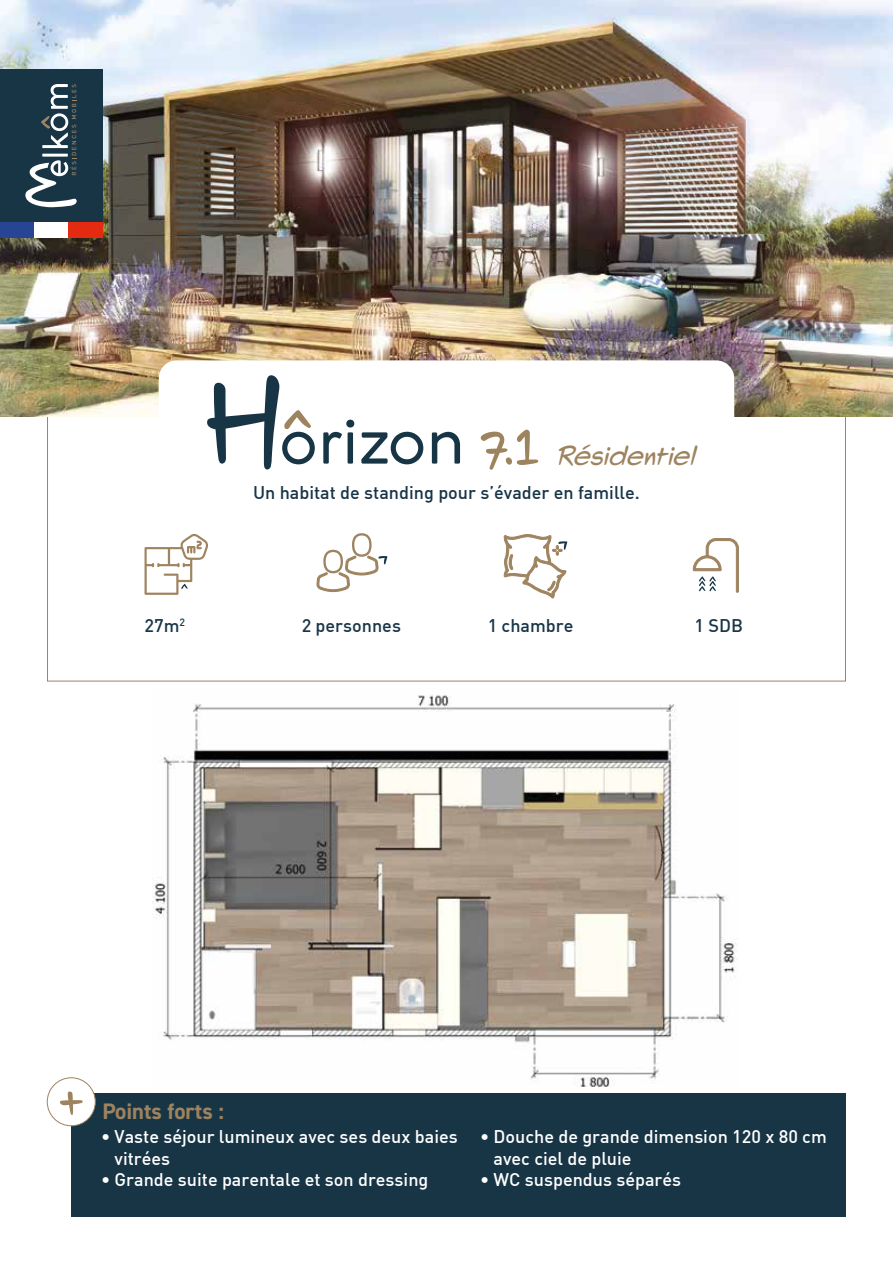
<style>
.page{position:relative;width:893px;height:1263px;background:#fff}
.page>*{position:absolute;margin:0;border:0;box-sizing:border-box;transform-origin:0 0}
.t1{font:52.35px "Swing King";color:#9e835f}
.t2{font:italic 27.15px "Swing King";color:#9e835f}
.t3{font:700 22.5px "DIN2014";color:#9e835f}
.t4{font:500 18px/21.6px "DIN";color:#fff}
.t5{font:500 18px "DIN";color:#183546}
.s1{font-style:normal;font-size:52.35px}
</style>
<div class="page">
<img style="left:152px;top:695px;width:584px;height:392px">
<div style="left:71px;top:1093px;width:775px;height:123px;background:#183546"></div>
<img style="left:0;top:0;width:893px;height:417px">
<div style="left:47px;top:1078px;width:48px;height:48px;background:#fff;border-radius:50%"></div>
<div style="left:47px;top:1077px;width:49px;height:49px;border:1px solid #9e835f;border-radius:50%"></div>
<div style="left:0;top:69px;width:102px;height:153px;background:#183546"></div>
<svg style="left:25px;top:84px;width:52px;height:123px"></svg>
<div style="left:0;top:222px;width:34px;height:16px;background:#274495"></div>
<div style="left:34px;top:222px;width:34px;height:16px;background:#fff"></div>
<div style="left:68px;top:222px;width:34px;height:16px;background:#e52a12"></div>
<svg style="left:316px;top:533px;width:71px;height:60px"></svg>
<svg style="left:504px;top:534px;width:63px;height:65px"></svg>
<svg style="left:693px;top:538px;width:46px;height:55px"></svg>
<svg style="left:145px;top:534px;width:63px;height:61px"></svg>
<div style="left:159px;top:360px;width:575px;height:151px;background:#fff;border-radius:18px"></div>
<svg style="left:323px;top:420px;width:31px;height:44px"></svg>
<svg style="left:361px;top:432px;width:62px;height:32px"></svg>
<svg style="left:432px;top:432px;width:28px;height:32px"></svg>
<svg style="left:207px;top:375px;width:108px;height:94px"></svg>
<h2 class="t2" style="left:479px;top:440px;width:230px"><span class="s1">7 . 1</span> Résidentiel</h2>
<p class="t5" style="left:253px;top:481px;width:388px">Un habitat de standing pour s’évader en famille.</p>
<p class="t5" style="left:145px;top:613px;width:42px">27m<sup>2</sup></p>
<p class="t5" style="left:302px;top:613px;width:101px">2 personnes</p>
<p class="t5" style="left:488px;top:613px;width:87px">1 chambre</p>
<p class="t5" style="left:694px;top:613px;width:50px">1 SDB</p>
<h1 class="t1" style="left:57px;top:1070px;width:30px">+</h1>
<p class="t3" style="left:102px;top:1096px;width:123px">Points forts :</p>
<p class="t4" style="left:115px;top:1125px;width:345px;text-indent:-14px">• Vaste séjour lumineux avec ses deux baies vitrées</p>
<p class="t4" style="left:101px;top:1168px;width:329px">• Grande suite parentale et son dressing</p>
<p class="t4" style="left:494px;top:1125px;width:335px;text-indent:-14px">• Douche de grande dimension 120 x 80 cm avec ciel de pluie</p>
<p class="t4" style="left:480px;top:1168px;width:203px">• WC suspendus séparés</p>
</div>
